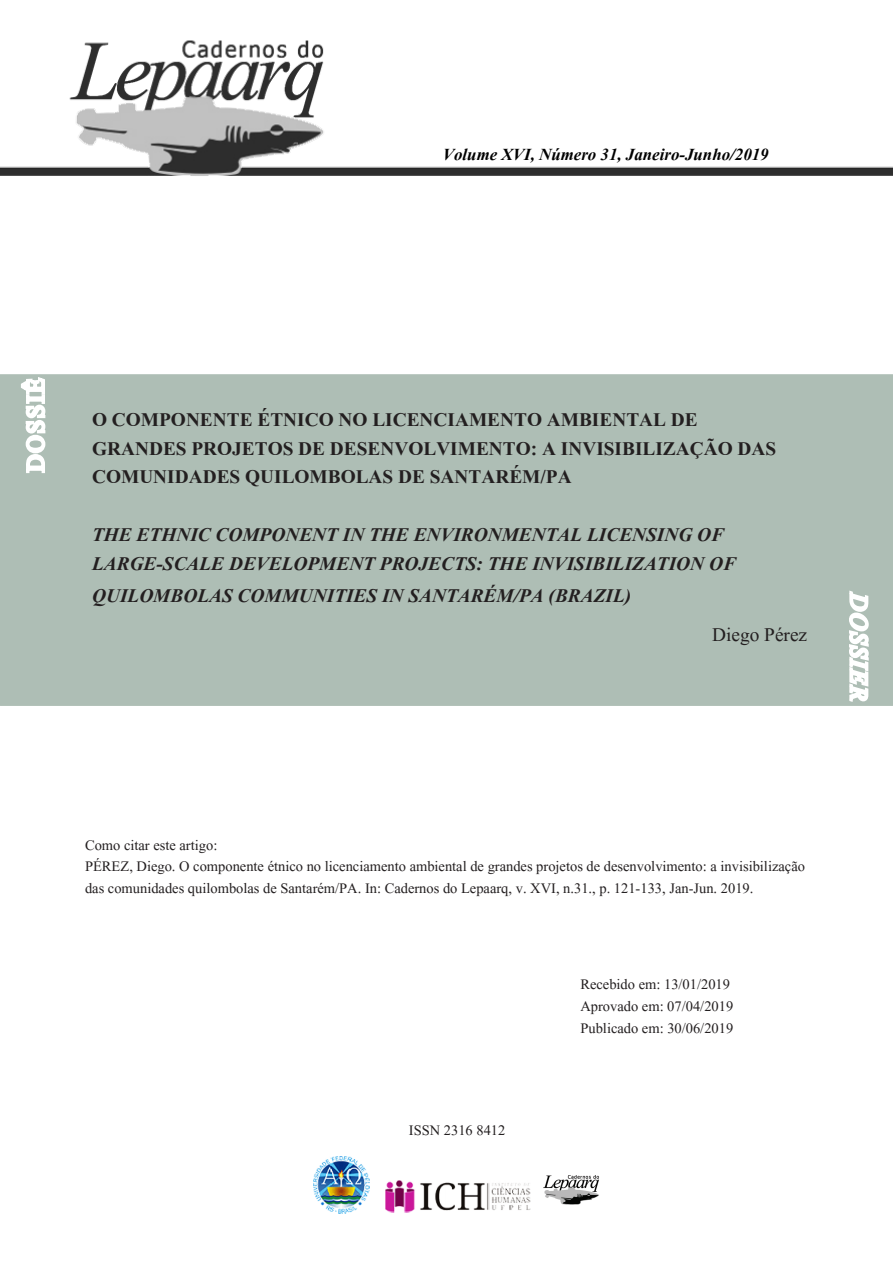
<style>
.page{position:relative;width:893px;height:1263px;background:#fff}
.page>*{position:absolute;margin:0;border:0;box-sizing:border-box;transform-origin:0 0}
.t1{font:italic 700 24px/28.8px "Aparajita";color:#231f20}
.t2{font:700 24px/28.8px "Aparajita";color:#231f20}
.t3{font:24px "Aparajita";color:#231f20}
.t4{font:italic 700 21px "Aparajita";color:#000}
.t5{font:18px/21.6px "Aparajita";color:#231f20}
</style>
<div class="page">
<img style="left:0;top:40px;width:893px;height:136px">
<div style="left:0;top:374px;width:893px;height:332px;background:#aebeb5;border:2px solid #aebeb5"></div>
<svg style="left:19px;top:375px;width:28px;height:98px"></svg>
<img style="left:313px;top:1156px;width:57px;height:57px">
<img style="left:385px;top:1180px;width:146px;height:33px">
<img style="left:543px;top:1175px;width:56px;height:30px">
<svg style="left:847px;top:590px;width:24px;height:114px"></svg>
<p class="t4" style="left:443px;top:144px;width:327px">Volume XVI, Número 31, Janeiro-Junho/2019</p>
<h1 class="t2" style="left:92px;top:407px;width:686px">O COMPONENTE ÉTNICO NO LICENCIAMENTO AMBIENTAL DE<br>GRANDES PROJETOS DE DESENVOLVIMENTO: A INVISIBILIZAÇÃO DAS<br>COMUNIDADES QUILOMBOLAS DE SANTARÉM/PA</h1>
<h1 class="t1" style="left:92px;top:523px;width:645px">THE ETHNIC COMPONENT IN THE ENVIRONMENTAL LICENSING OF<br>LARGE-SCALE DEVELOPMENT PROJECTS: THE INVISIBILIZATION OF</h1>
<h1 class="t1" style="left:92px;top:584px;width:489px">QUILOMBOLAS COMMUNITIES IN SANTARÉM/PA (Brazil</h1>
<h1 class="t1" style="left:625px;top:584px;width:8px">)</h1>
<h1 class="t3" style="left:712px;top:622px;width:96px">Diego Pérez</h1>
<p class="t5" style="left:85px;top:836px;width:721px">Como citar este artigo:<br>PÉREZ, Diego. O componente étnico no licenciamento ambiental de grandes projetos de desenvolvimento: a invisibilização das comunidades quilombolas de Santarém/PA. In: Cadernos do Lepaarq, v. XVI, n.31., p. 121-133, Jan-Jun. 2019.</p>
<p class="t5" style="left:409px;top:1121px;width:98px">ISSN 2316 8412</p>
<p class="t5" style="left:580px;top:976px;width:154px">Recebido em: 13/01/2019<br>Aprovado em: 07/04/2019<br>Publicado em: 30/06/2019</p>
</div>
